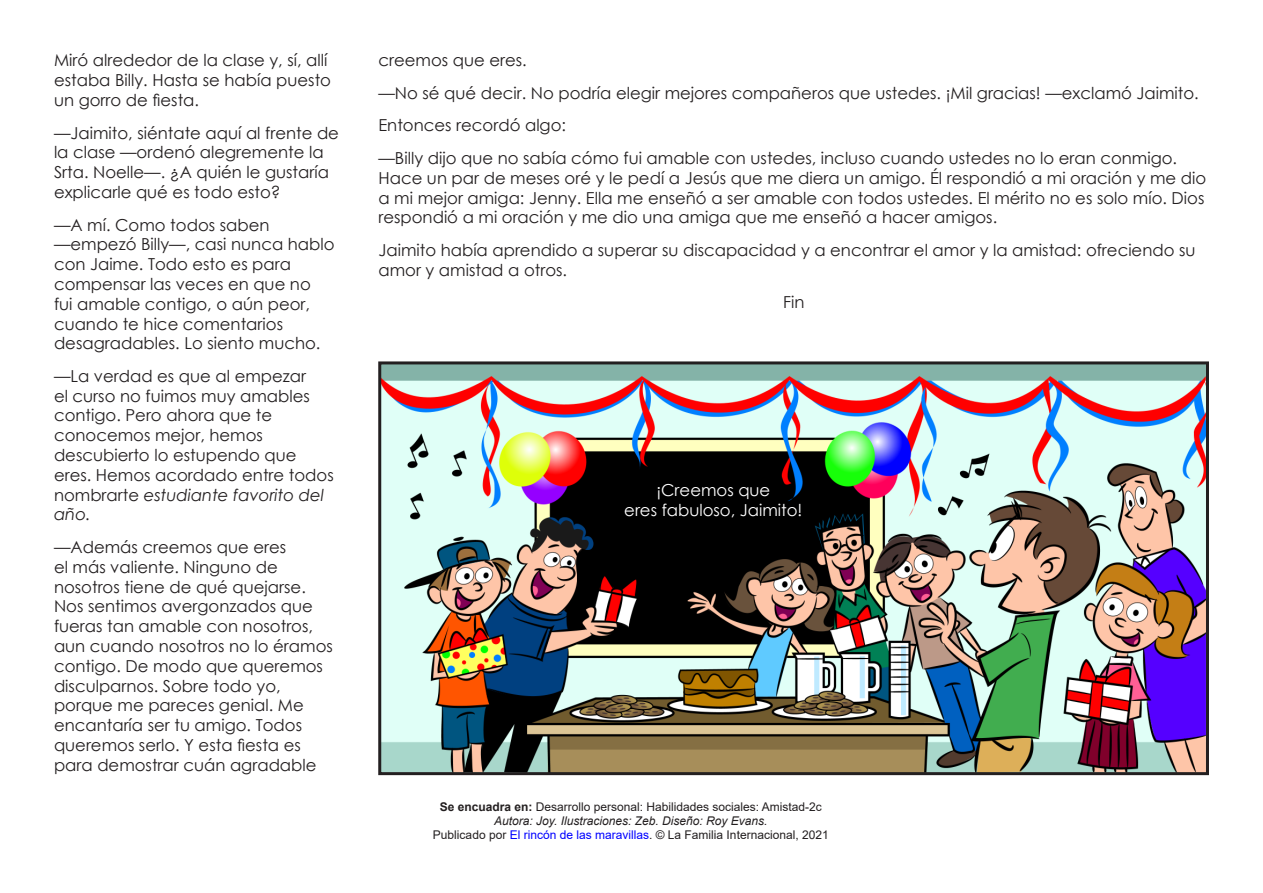
<style>
.page{position:relative;width:1263px;height:893px;background:#fff}
.page>*{position:absolute;margin:0;border:0;box-sizing:border-box;transform-origin:0 0}
.t1{font:16.5px/19.8px "Century Gothic";color:#231f20}
.t2{font:16.5px/19.8px "Century Gothic";color:#fff;text-align:center}
.t3{font:12px/14.4px "Arial";color:#231f20;text-align:center}
.s1{font-style:italic}
.s2{font-weight:700}
.s3{color:#00f}
</style>
<div class="page">
<img style="left:382px;top:365px;width:823px;height:406px">
<div style="left:378px;top:361px;width:831px;height:414px;border:3px solid #231f20"></div>
<p class="t1" style="left:54px;top:50px;width:279px">Miró alrededor de la clase y, sí, allí estaba Billy. Hasta se había puesto un gorro de fiesta.</p>
<p class="t1" style="left:54px;top:122px;width:287px">—Jaimito, siéntate aquí al frente de la clase —ordenó alegremente la Srta. Noelle—. ¿A quién le gustaría explicarle qué es todo esto?</p>
<p class="t1" style="left:54px;top:214px;width:282px">—A mí. Como todos saben —empezó Billy—, casi nunca hablo con Jaime. Todo esto es para compensar las veces en que no<br>fui amable contigo, o aún peor, cuando te hice comentarios desagradables. Lo siento mucho.</p>
<p class="t1" style="left:54px;top:366px;width:281px">—La verdad es que al empezar<br>el curso no fuimos muy amables contigo. Pero ahora que te conocemos mejor, hemos descubierto lo estupendo que eres. Hemos acordado entre todos nombrarte <span class="s1">estudiante favorito del año.</span></p>
<p class="t1" style="left:54px;top:537px;width:280px">—Además creemos que eres<br>el más valiente. Ninguno de nosotros tiene de qué quejarse.<br>Nos sentimos avergonzados que fueras tan amable con nosotros, aun cuando nosotros no lo éramos contigo. De modo que queremos disculparnos. Sobre todo yo, porque me pareces genial. Me encantaría ser tu amigo. Todos queremos serlo. Y esta fiesta es para demostrar cuán agradable</p>
<p class="t1" style="left:378px;top:44px;width:822px;line-height:32.5px">creemos que eres.<br>—No sé qué decir. No podría elegir mejores compañeros que ustedes. ¡Mil gracias! —exclamó Jaimito.<br>Entonces recordó algo:<br>—Billy dijo que no sabía cómo fui amable con ustedes, incluso cuando ustedes no lo eran conmigo.</p>
<p class="t1" style="left:378px;top:168px;width:829px;text-align:justify">Hace un par de meses oré y le pedí a Jesús que me diera un amigo. Él respondió a mi oración y me dio a mi mejor amiga: Jenny. Ella me enseñó a ser amable con todos ustedes. El mérito no es solo mío. Dios respondió a mi oración y me dio una amiga que me enseñó a hacer amigos.</p>
<p class="t1" style="left:378px;top:240px;width:818px">Jaimito había aprendido a superar su discapacidad y a encontrar el amor y la amistad: ofreciendo su amor y amistad a otros.</p>
<p class="t1" style="left:783px;top:292px;width:23px">Fin</p>
<p class="t2" style="left:624px;top:480px;width:180px">¡Creemos que<br>eres fabuloso, Jaimito!</p>
<p class="t3" style="left:433px;top:799px;width:397px"><span class="s2">Se encuadra en:</span> Desarrollo personal: Habilidades sociales: Amistad-2c<br><span class="s1">Autora: Joy. Ilustraciones: Zeb. Diseño: Roy Evans.<br></span>Publicado por <span class="s3">El rincón de las maravillas</span>. © La Familia Internacional, 2021</p>
</div>
